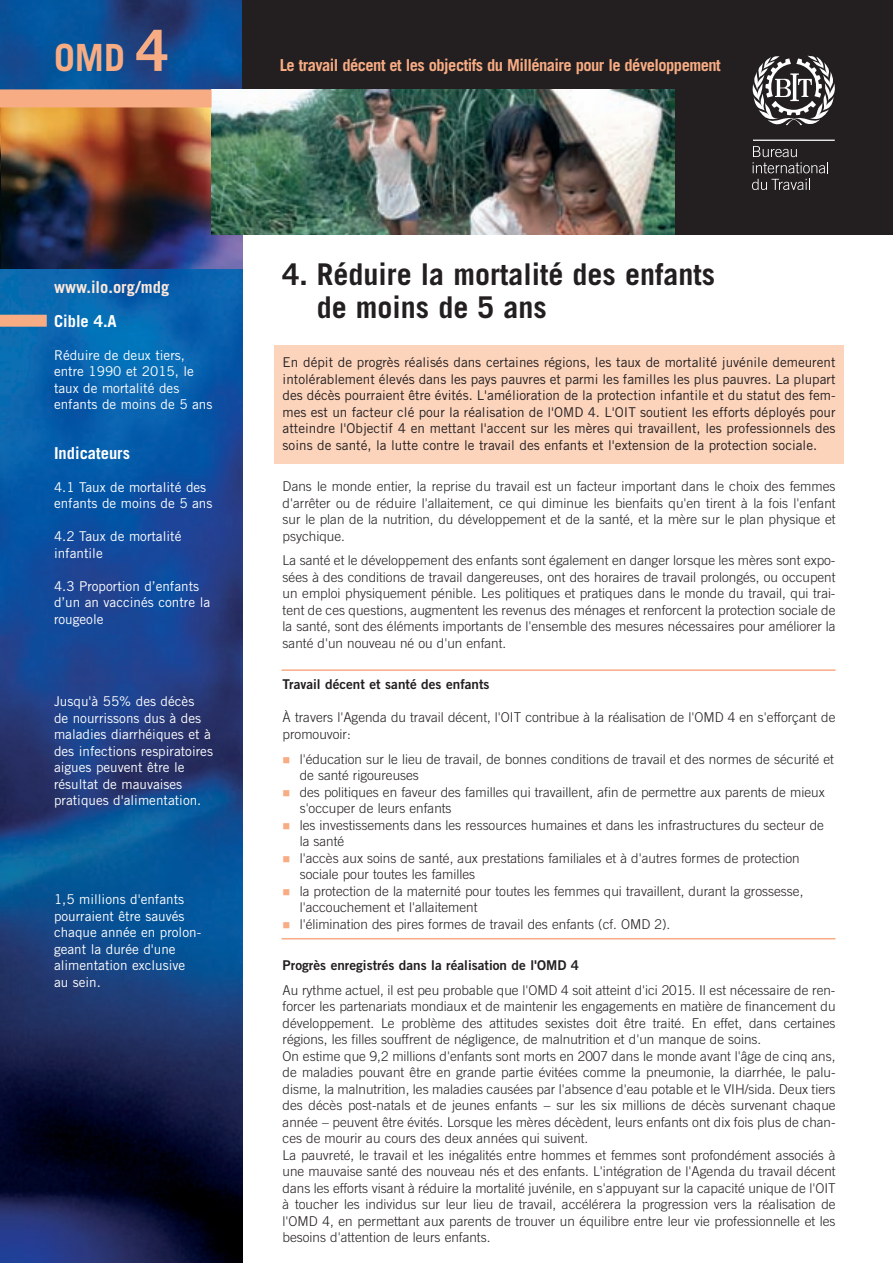
<style>
.page{position:relative;width:893px;height:1263px;background:#fff}
.page>*{position:absolute;margin:0;border:0;box-sizing:border-box;transform-origin:0 0}
.t1{font:700 37.5px "Trade Gothic";color:#f8ac84}
.t2{font:700 30px/33px "Trade Gothic";color:#231f20}
.t3{font:700 16.5px "Trade Gothic";letter-spacing:-.035em;color:#f8ac84}
.t4{font:700 16.5px "Trade Gothic";color:#fff}
.t5{font:700 16.5px "Trade Gothic";color:#fee8da}
.t6{font:300 13.5px/16.5px "Trade Gothic";color:#231f20}
.t7{font:13.5px/16.5px "Trade Gothic";color:#231f20;text-align:justify}
.t8{font:13.5px/16.5px "Trade Gothic";color:#fff}
.t9{font:13.5px "Trade Gothic Bold Two";color:#231f20}
.s1{font-size:57px}
.s2{color:#f8ac84}
</style>
<div class="page">
<div style="left:274px;top:345px;width:569px;height:119px;background:#fcd4bc"></div>
<img style="left:0;top:0;width:242px;height:1263px">
<img style="left:0;top:107px;width:243px;height:161px">
<div style="left:242px;top:0;width:651px;height:235px;background:#231f20"></div>
<img style="left:212px;top:90px;width:462px;height:144px">
<hr style="left:282px;top:669px;width:553px;height:2px;background:#f8ac84">
<hr style="left:282px;top:938px;width:553px;height:1px;background:#f8ac84">
<div style="left:0;top:315px;width:47px;height:12px;background:#f8ac84"></div>
<div style="left:0;top:89px;width:212px;height:18px;background:#f8ac84"></div>
<hr style="left:753px;top:140px;width:82px;height:1px;background:#fff">
<svg style="left:753px;top:146px;width:75px;height:27px"></svg>
<svg style="left:752px;top:179px;width:58px;height:11px"></svg>
<svg style="left:752px;top:56px;width:83px;height:70px"></svg>
<h1 class="t1" style="left:54px;top:44px;width:116px">OMD <span class="s1">4</span></h1>
<p class="t3" style="left:280px;top:59px;width:442px">Le travail décent et les objectifs du Millénaire pour le développement</p>
<p class="t5" style="left:54px;top:281px;width:117px">www.ilo.org/mdg</p>
<p class="t4" style="left:54px;top:315px;width:64px">Cible 4.A</p>
<p class="t8" style="left:54px;top:348px;width:160px">Réduire de deux tiers, entre 1990 et 2015, le taux de mortalité des enfants de moins de 5 ans</p>
<p class="t4" style="left:54px;top:447px;width:78px">Indicateurs</p>
<p class="t8" style="left:54px;top:480px;width:160px">4.1 Taux de mortalité des enfants de moins de 5 ans</p>
<p class="t8" style="left:54px;top:529px;width:129px">4.2 Taux de mortalité infantile</p>
<p class="t8" style="left:54px;top:579px;width:158px">4.3 Proportion d’enfants d’un an vaccinés contre la rougeole</p>
<p class="t8" style="left:54px;top:694px;width:161px">Jusqu'à 55% des décès<br>de nourrissons dus à des maladies diarrhéiques et à des infections respiratoires aigues peuvent être le résultat de mauvaises pratiques d'alimentation.</p>
<p class="t8" style="left:54px;top:892px;width:149px">1,5 millions d'enfants pourraient être sauvés chaque année en prolon&shy;geant la durée d'une alimentation exclusive au sein.</p>
<h2 class="t2" style="left:317px;top:260px;width:400px;text-indent:-34px">4. Réduire la mortalité des enfants de moins de 5 ans</h2>
<p class="t7" style="left:283px;top:355px;width:554px">En dépit de progrès réalisés dans certaines régions, les taux de mortalité juvénile demeurent intolérablement élevés dans les pays pauvres et parmi les familles les plus pauvres. La plupart des décès pourraient être évités. L'amélioration de la protection infantile et du statut des fem&shy;mes est un facteur clé pour la réalisation de l'OMD 4. L'OIT soutient les efforts déployés pour atteindre l'Objectif 4 en mettant l'accent sur les mères qui travaillent, les professionnels des soins de santé, la lutte contre le travail des enfants et l'extension de la protection sociale.</p>
<p class="t6" style="left:283px;top:479px;width:554px;text-align:justify">Dans le monde entier, la reprise du travail est un facteur important dans le choix des femmes d'arrêter ou de réduire l'allaitement, ce qui diminue les bienfaits qu'en tirent à la fois l'enfant sur le plan de la nutrition, du développement et de la santé, et la mère sur le plan physique et psychique.</p>
<p class="t6" style="left:283px;top:553px;width:554px;text-align:justify">La santé et le développement des enfants sont également en danger lorsque les mères sont expo&shy;sées à des conditions de travail dangereuses, ont des horaires de travail prolongés, ou occupent un emploi physiquement pénible. Les politiques et pratiques dans le monde du travail, qui trai&shy;tent de ces questions, augmentent les revenus des ménages et renforcent la protection sociale de la santé, sont des éléments importants de l'ensemble des mesures nécessaires pour améliorer la santé d'un nouveau né ou d'un enfant.</p>
<p class="t9" style="left:283px;top:679px;width:208px">Travail décent et santé des enfants</p>
<p class="t6" style="left:283px;top:710px;width:554px">À travers l'Agenda du travail décent, l'OIT contribue à la réalisation de l'OMD 4 en s'efforçant de promouvoir:</p>
<p class="t6" style="left:300px;top:752px;width:536px;text-indent:-17px"><span class="s2">■</span> l'éducation sur le lieu de travail, de bonnes conditions de travail et des normes de sécurité et de santé rigoureuses</p>
<p class="t6" style="left:300px;top:785px;width:526px;text-indent:-17px"><span class="s2">■</span> des politiques en faveur des familles qui travaillent, afin de permettre aux parents de mieux s'occuper de leurs enfants</p>
<p class="t6" style="left:300px;top:818px;width:526px;text-indent:-17px"><span class="s2">■</span> les investissements dans les ressources humaines et dans les infrastructures du secteur de la santé</p>
<p class="t6" style="left:300px;top:851px;width:501px;text-indent:-17px"><span class="s2">■</span> l'accès aux soins de santé, aux prestations familiales et à d'autres formes de protection sociale pour toutes les familles</p>
<p class="t6" style="left:300px;top:884px;width:505px;text-indent:-17px"><span class="s2">■</span> la protection de la maternité pour toutes les femmes qui travaillent, durant la grossesse, l'accouchement et l'allaitement</p>
<p class="t6" style="left:283px;top:917px;width:389px"><span class="s2">■</span> l'élimination des pires formes de travail des enfants (cf. OMD 2).</p>
<p class="t9" style="left:283px;top:960px;width:298px">Progrès enregistrés dans la réalisation de l'OMD 4</p>
<p class="t6" style="left:283px;top:983px;width:554px">Au rythme actuel, il est peu probable que l'OMD 4 soit atteint d'ici 2015. Il est nécessaire de ren&shy;forcer les partenariats mondiaux et de maintenir les engagements en matière de financement du développement. Le problème des attitudes sexistes doit être traité. En effet, dans certaines régions, les filles souffrent de négligence, de malnutrition et d'un manque de soins.<br>On estime que 9,2 millions d'enfants sont morts en 2007 dans le monde avant l'âge de cinq ans, de maladies pouvant être en grande partie évitées comme la pneumonie, la diarrhée, le palu&shy;disme, la malnutrition, les maladies causées par l'absence d'eau potable et le VIH/sida. Deux tiers des décès post-natals et de jeunes enfants – sur les six millions de décès survenant chaque année – peuvent être évités. Lorsque les mères décèdent, leurs enfants ont dix fois plus de chan&shy;ces de mourir au cours des deux années qui suivent.<br>La pauvreté, le travail et les inégalités entre hommes et femmes sont profondément associés à une mauvaise santé des nouveau nés et des enfants. L'intégration de l'Agenda du travail décent dans les efforts visant à réduire la mortalité juvénile, en s'appuyant sur la capacité unique de l'OIT à toucher les individus sur leur lieu de travail, accélérera la progression vers la réalisation de l'OMD 4, en permettant aux parents de trouver un équilibre entre leur vie professionnelle et les besoins d'attention de leurs enfants.</p>
</div>
